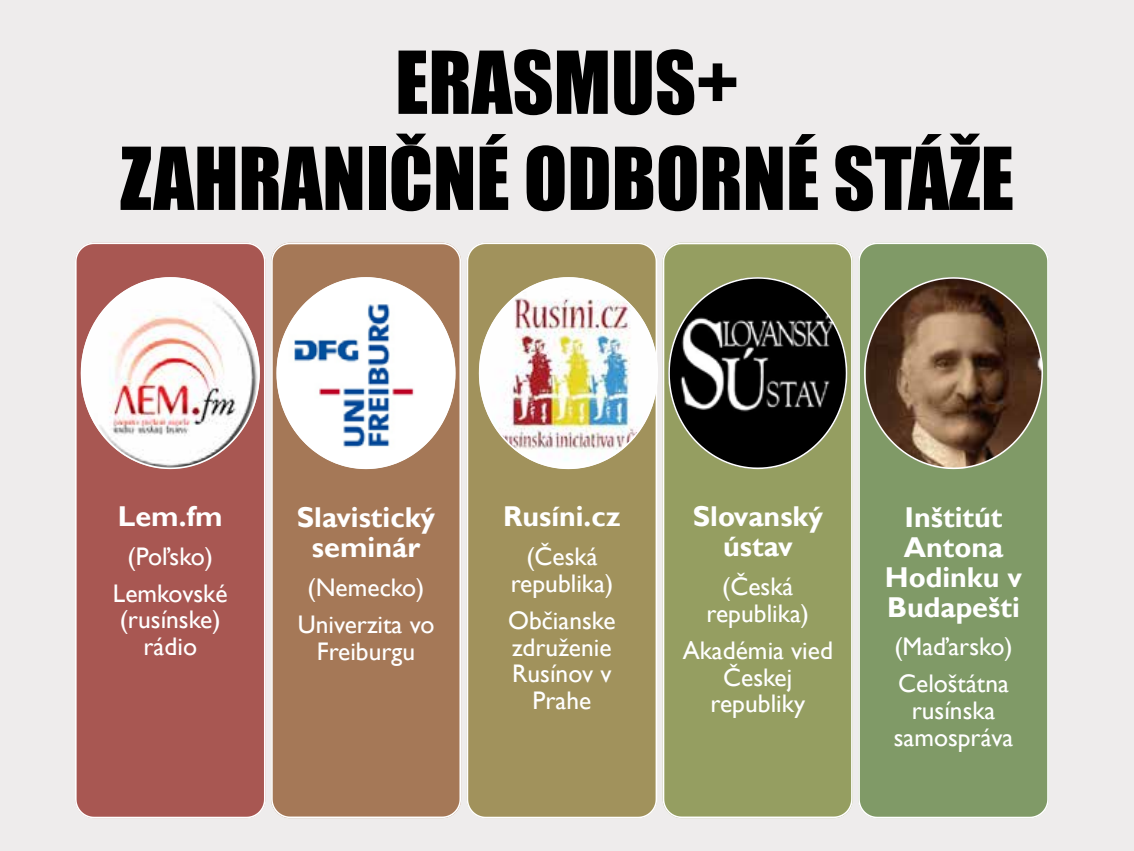
<style>
.page{position:relative;width:1134px;height:851px;background:#fff}
.page>*{position:absolute;margin:0;border:0;box-sizing:border-box;transform-origin:0 0}
.t1{font:80px/96px "Impact";color:#000;text-align:center}
.t2{font:700 28.8px "Gill Sans";color:#fff}
.t3{font:700 28.6px/30px "Gill Sans";color:#fff;text-align:center}
.t4{font:25.4px/26.6px "Gill Sans";color:#fff;text-align:center}
</style>
<div class="page">
<div style="left:0;top:0;width:1134px;height:850px;background:#eeecec"></div>
<div style="left:75px;top:242px;width:191px;height:576px;background:#a85752"></div>
<svg style="left:81px;top:277px;width:179px;height:192px"></svg>
<div style="left:271px;top:243px;width:190px;height:575px;background:#a57857"></div>
<svg style="left:276px;top:277px;width:179px;height:192px"></svg>
<div style="left:467px;top:242px;width:190px;height:576px;background:#a1925c"></div>
<img style="left:479px;top:277px;width:179px;height:192px">
<div style="left:663px;top:243px;width:190px;height:575px;background:#959e61"></div>
<svg style="left:668px;top:277px;width:179px;height:192px"></svg>
<div style="left:859px;top:242px;width:189px;height:576px;background:#809a67"></div>
<svg style="left:864px;top:277px;width:179px;height:192px"></svg>
<h1 class="t1" style="left:120px;top:32px;width:895px">ERASMUS+<br>ZAHRANIČNÉ ODBORNÉ STÁŽE</h1>
<p class="t3" style="left:118px;top:502px;width:106px">Lem.fm</p>
<p class="t4" style="left:113px;top:538px;width:116px;line-height:36.8px">(Poľsko)<br>Lemkovské</p>
<p class="t4" style="left:120px;top:606px;width:102px">(rusínske) rádio</p>
<p class="t3" style="left:297px;top:503px;width:140px">Slavistický</p>
<p class="t2" style="left:312px;top:530px;width:110px">seminár</p>
<p class="t4" style="left:298px;top:569px;width:138px;line-height:37px">(Nemecko)<br>Univerzita vo</p>
<p class="t4" style="left:317px;top:638px;width:100px">Freiburgu</p>
<p class="t3" style="left:503px;top:502px;width:119px">Rusíni.cz</p>
<p class="t4" style="left:511px;top:544px;width:104px">(Česká republika)</p>
<p class="t4" style="left:508px;top:607px;width:109px">Občianske združenie<br>Rusínov v<br>Prahe</p>
<p class="t3" style="left:693px;top:502px;width:132px">Slovanský ústav</p>
<p class="t4" style="left:706px;top:574px;width:104px">(Česká republika)</p>
<p class="t4" style="left:683px;top:637px;width:152px">Akadémia vied<br>Českej republiky</p>
<p class="t3" style="left:885px;top:502px;width:139px">Inštitút<br>Antona<br>Hodinku v<br>Budapešti</p>
<p class="t4" style="left:894px;top:628px;width:120px;line-height:37px;text-align:left">(Maďarsko)<br>Celoštátna</p>
<p class="t4" style="left:894px;top:697px;width:121px">rusínska samospráva</p>
</div>
